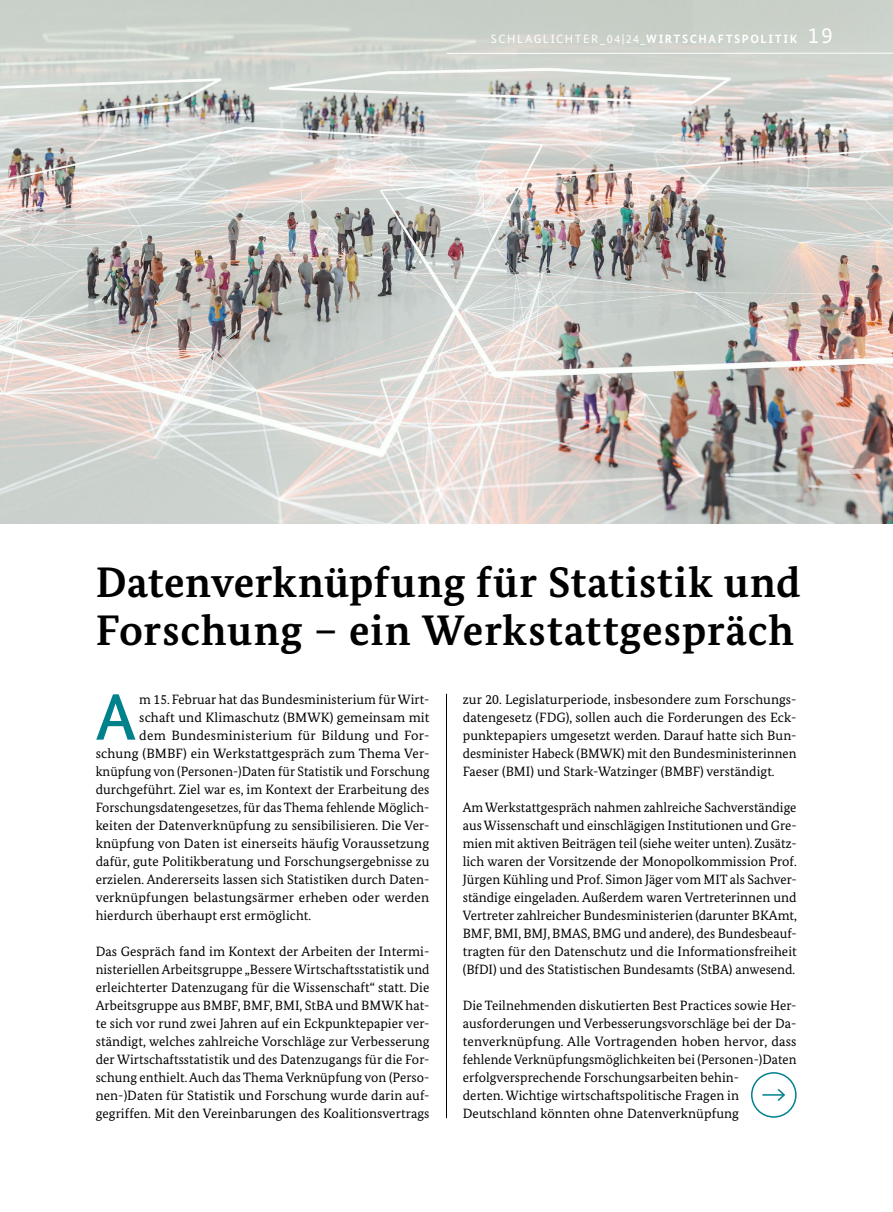
<style>
.page{position:relative;width:893px;height:1212px;background:#fff}
.page>*{position:absolute;margin:0;border:0;box-sizing:border-box;transform-origin:0 0}
.t1{font:500 65.7px "Bundes Sans";color:#00818b}
.t2{font:700 42.75px/48px "Bundes Serif";letter-spacing:.02em;color:#000}
.t3{font:13.5px/18px "Bundes Serif";letter-spacing:.005em;color:#000;text-align:justify}
.t4{font:12px "Bundes Sans";letter-spacing:.13em;color:#fff}
.s1{font-weight:700}
.s2{font-size:22.5px}
</style>
<div class="page">
<img style="left:0;top:0;width:893px;height:524px">
<hr style="left:446px;top:53px;width:447px;height:1px;background:#fff">
<hr style="left:446px;top:694px;width:1px;height:424px;background:#000">
<div style="left:751px;top:1072px;width:46px;height:46px;border:2px solid #00818b;border-radius:50%"></div>
<hr style="left:762px;top:1094px;width:22px;height:2px;background:#00818b">
<svg style="left:776px;top:1089px;width:9px;height:12px"></svg>
<p class="t4" style="left:491px;top:32px;width:343px">SCHLAGLICHTER_04|24_<span class="s1">WIRTSCHAFTSPOLITIK</span> <span class="s2">19</span></p>
<h2 class="t2" style="left:96px;top:558px;width:706px">Datenverknüpfung für Statistik und<br>Forschung – ein Werkstattgespräch</h2>
<h1 class="t1" style="left:96px;top:679px;width:42px">A</h1>
<p class="t3" style="left:139px;top:690px;width:292px">m 15. Februar hat das Bundesministerium für Wirt-</p>
<p class="t3" style="left:139px;top:708px;width:292px">schaft und Klimaschutz (BMWK) gemeinsam mit</p>
<p class="t3" style="left:139px;top:726px;width:292px">dem Bundesministerium für Bildung und For-</p>
<p class="t3" style="left:96px;top:744px;width:335px">schung (BMBF) ein Werkstattgespräch zum Thema Ver-</p>
<p class="t3" style="left:96px;top:762px;width:335px">knüpfung von (Personen-)Daten für Statistik und Forschung</p>
<p class="t3" style="left:96px;top:780px;width:335px">durchgeführt. Ziel war es, im Kontext der Erarbeitung des</p>
<p class="t3" style="left:96px;top:798px;width:335px">Forschungsdatengesetzes, für das Thema fehlende Möglich-</p>
<p class="t3" style="left:96px;top:816px;width:335px">keiten der Datenverknüpfung zu sensibilisieren. Die Ver-</p>
<p class="t3" style="left:96px;top:834px;width:335px">knüpfung von Daten ist einerseits häufig Voraussetzung</p>
<p class="t3" style="left:96px;top:852px;width:335px">dafür, gute Politikberatung und Forschungsergebnisse zu</p>
<p class="t3" style="left:96px;top:870px;width:335px">erzielen. Andererseits lassen sich Statistiken durch Daten-</p>
<p class="t3" style="left:96px;top:888px;width:335px">verknüpfungen belastungsärmer erheben oder werden</p>
<p class="t3" style="left:96px;top:906px;width:217px">hierdurch überhaupt erst ermöglicht.</p>
<p class="t3" style="left:96px;top:942px;width:335px">Das Gespräch fand im Kontext der Arbeiten der Intermi&shy;nisteriellen Arbeitsgruppe „Bessere Wirtschaftsstatistik und erleichterter Datenzugang für die Wissenschaft“ statt. Die Arbeitsgruppe aus BMBF, BMF, BMI, StBA und BMWK hat&shy;te sich vor rund zwei Jahren auf ein Eckpunktepapier ver&shy;ständigt, welches zahlreiche Vorschläge zur Verbesserung der Wirtschaftsstatistik und des Datenzugangs für die For&shy;schung enthielt. Auch das Thema Verknüpfung von (Perso&shy;nen-)Daten für Statistik und Forschung wurde darin auf&shy;gegriffen. Mit den Vereinbarungen des Koalitionsvertrags</p>
<p class="t3" style="left:463px;top:690px;width:335px">zur 20. Legislaturperiode, insbesondere zum Forschungs&shy;datengesetz (FDG), sollen auch die Forderungen des Eck&shy;punktepapiers umgesetzt werden. Darauf hatte sich Bun&shy;desminister Habeck (BMWK) mit den Bundesministerinnen Faeser (BMI) und Stark-Watzinger (BMBF) verständigt.</p>
<p class="t3" style="left:463px;top:798px;width:336px">Am Werkstattgespräch nahmen zahlreiche Sachverständige aus Wissenschaft und einschlägigen Institutionen und Gre&shy;mien mit aktiven Beiträgen teil (siehe weiter unten). Zusätz&shy;lich waren der Vorsitzende der Monopolkommission Prof.<br>Jürgen Kühling und Prof. Simon Jäger vom MIT als Sachver&shy;ständige eingeladen. Außerdem waren Vertreterinnen und Vertreter zahlreicher Bundesministerien (darunter BKAmt, BMF, BMI, BMJ, BMAS, BMG und andere), des Bundesbeauf&shy;tragten für den Datenschutz und die Informationsfreiheit (BfDI) und des Statistischen Bundesamts (StBA) anwesend.</p>
<p class="t3" style="left:463px;top:996px;width:335px;text-align:left">Die Teilnehmenden diskutierten Best Practices sowie Her&shy;ausforderungen und Verbesserungsvorschläge bei der Da&shy;tenverknüpfung. Alle Vortragenden hoben hervor, dass fehlende Verknüpfungsmöglichkeiten bei (Personen-)Daten erfolgversprechende Forschungsarbeiten behin-<br>derten. Wichtige wirtschaftspolitische Fragen in Deutschland könnten ohne Datenverknüpfung</p>
</div>
